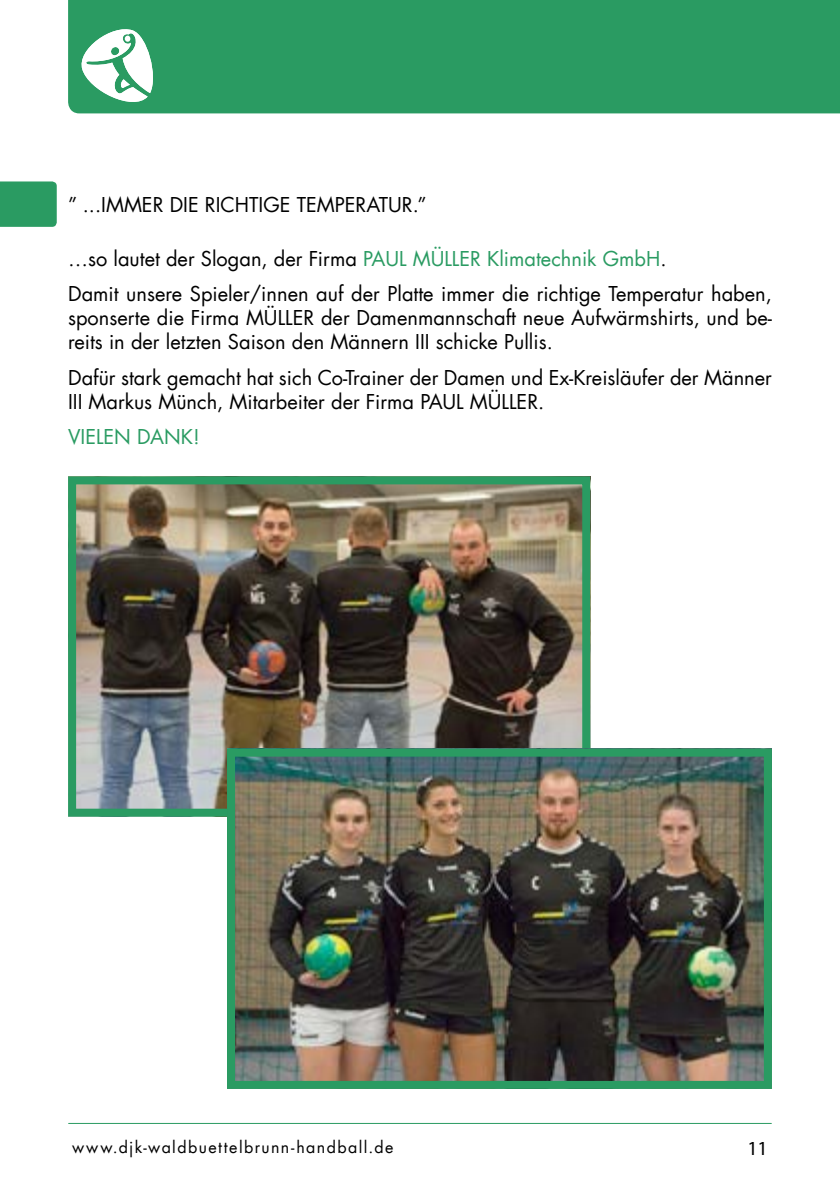
<style>
.page{position:relative;width:840px;height:1191px;background:#fff}
.page>*{position:absolute;margin:0;border:0;box-sizing:border-box;transform-origin:0 0}
.t1{font:20px/24px "Futura Com";color:#000}
.t2{font:20px "Futura Com";color:#2a9b62}
.t3{font:20px "Myriad Pro";color:#000}
.t4{font:16px "Futura Com";letter-spacing:.09em;color:#000}
.s1{color:#2a9b62}
</style>
<div class="page">
<hr style="left:69px;top:1123px;width:702px;height:1px;background:#2a9b62">
<img style="left:77px;top:485px;width:504px;height:322px">
<div style="left:68px;top:476px;width:522px;height:340px;border:8px solid #2a9b62"></div>
<img style="left:236px;top:757px;width:526px;height:323px">
<div style="left:227px;top:748px;width:544px;height:341px;border:8px solid #2a9b62"></div>
<div style="left:68px;top:0;width:771px;height:113px;background:#2a9b62"></div>
<div style="left:0;top:181px;width:57px;height:46px;background:#2a9b62"></div>
<svg style="left:76px;top:24px;width:82px;height:88px"></svg>
<p class="t1" style="left:68px;top:193px;width:166px">” ...immer die richt</p>
<p class="t1" style="left:258px;top:193px;width:169px">ige Temperatu r.”</p>
<p class="t1" style="left:68px;top:246px;width:386px">…so lautet der Slogan, der Firma <span class="s1">PAUL MÜLLER</span></p>
<p class="t1" style="left:68px;top:241px;width:705px;line-height:35.4px;text-indent:419px"><span class="s1">Klimatechnik GmbH</span>.<br>Damit unsere Spieler/innen auf der Platte immer die richtige Temperatur haben,</p>
<p class="t1" style="left:68px;top:306px;width:219px">sponserte die Firma MÜLLER</p>
<p class="t1" style="left:68px;top:306px;width:705px;text-indent:253px">der Damenmannschaft neue Aufwärmshirts, und be&shy;reits in der letzten Saison den Männern III schicke Pullis.</p>
<p class="t1" style="left:68px;top:365px;width:705px">Dafür stark gemacht hat sich Co-Trainer der Damen und Ex-Kreisläufer der Männer<br>III Markus Münch, Mitarbeiter der Firma PAUL MÜLLER</p>
<p class="t1" style="left:538px;top:389px;width:8px">.</p>
<p class="t2" style="left:68px;top:423px;width:133px">Vielen Dank!</p>
<p class="t4" style="left:72px;top:1136px;width:322px">www.djk-waldbuettelbrunn-handball.de</p>
<p class="t3" style="left:747px;top:1136px;width:22px">11</p>
</div>
